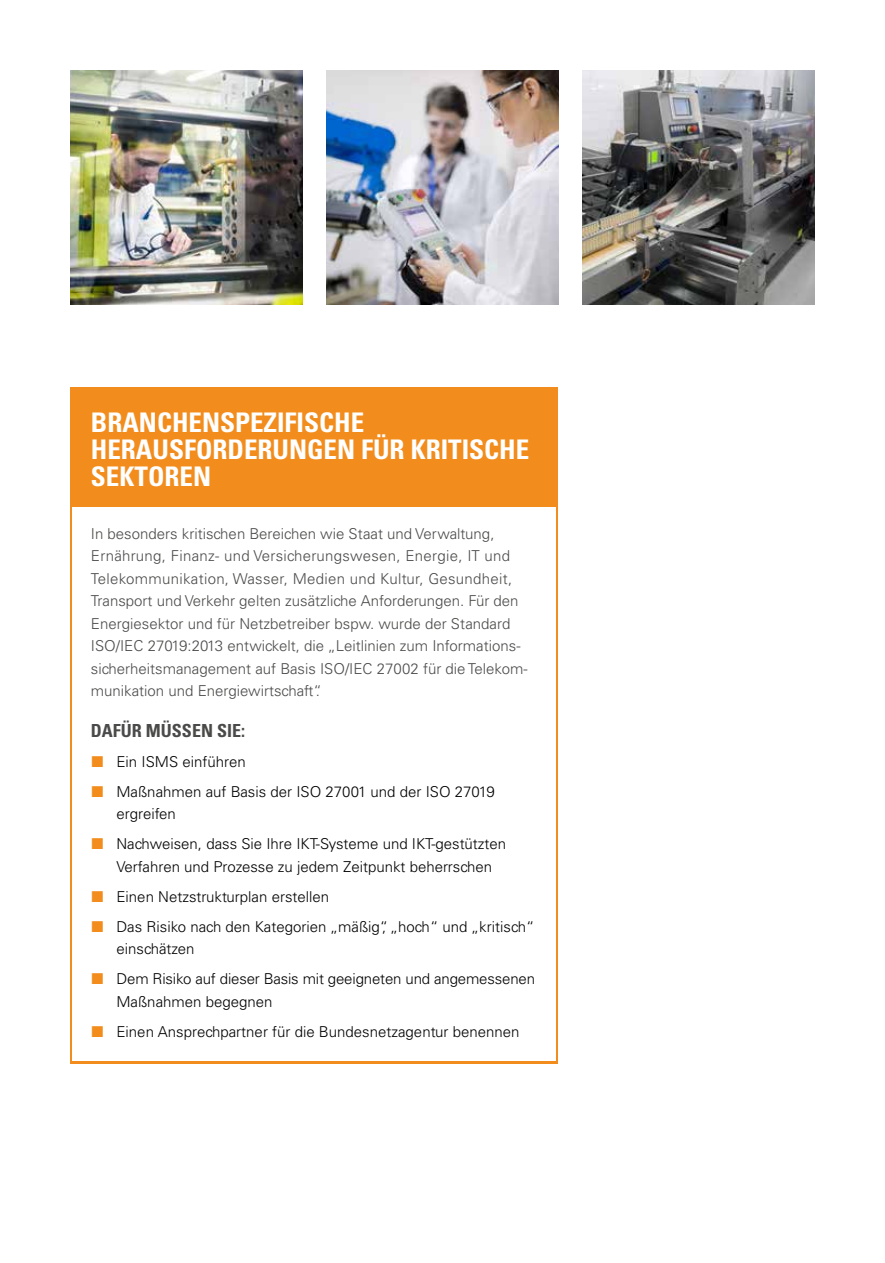
<style>
.page{position:relative;width:885px;height:1263px;background:#fff}
.page>*{position:absolute;margin:0;border:0;box-sizing:border-box;transform-origin:0 0}
.t1{font:700 condensed 27px/27px "Univers LT Std";color:#fff}
.t2{font:700 condensed 18px "Univers LT Std";color:#4a4a49}
.t3{font:300 15px/22.5px "Univers LT Std";color:#4a4a49}
.t4{font:300 15px/30px "Univers LT Std";color:#000}
</style>
<div class="page">
<img style="left:70px;top:70px;width:232px;height:234px">
<img style="left:326px;top:70px;width:232px;height:234px">
<img style="left:583px;top:70px;width:231px;height:234px">
<div style="left:70px;top:387px;width:488px;height:676px;background:#f28d1d"></div>
<div style="left:72px;top:507px;width:484px;height:554px;background:#fff"></div>
<h1 class="t1" style="left:91px;top:409px;width:440px">BRANCHENSPEZIFISCHE<br>HERAUSFORDERUNGEN FÜR KRITISCHE<br>SEKTOREN</h1>
<p class="t3" style="left:91px;top:522px;width:438px">In besonders kritischen Bereichen wie Staat und Verwaltung, Ernährung, Finanz- und Versicherungswesen, Energie, IT und Telekommunikation, Wasser, Medien und Kultur, Gesundheit, Transport und Verkehr gelten zusätzliche Anforderungen. Für den Energiesektor und für Netzbetreiber bspw. wurde der Standard ISO/IEC 27019:2013 entwickelt, die „Leitlinien zum Informations&shy;sicherheitsmanagement auf Basis ISO/IEC 27002 für die Telekom&shy;munikation und Energiewirtschaft“.</p>
<p class="t2" style="left:91px;top:720px;width:156px">DAFÜR MÜSSEN SIE:</p>
<p class="t4" style="left:116px;top:746px;width:379px">Ein ISMS einführen<br>Maßnahmen auf Basis der ISO 27001 und der ISO 27019</p>
<p class="t4" style="left:116px;top:799px;width:391px">ergreifen<br>Nachweisen, dass Sie Ihre IKT-Systeme und IKT-gestützten</p>
<p class="t4" style="left:116px;top:851px;width:419px">Verfahren und Prozesse zu jedem Zeitpunkt beherrschen<br>Einen Netzstrukturplan erstellen<br>Das Risiko nach den Kategorien „mäßig“, „hoch“ und „kritisch“</p>
<p class="t4" style="left:116px;top:934px;width:420px">einschätzen<br>Dem Risiko auf dieser Basis mit geeigneten und angemessenen</p>
<p class="t4" style="left:116px;top:986px;width:404px">Maßnahmen begegnen<br>Einen Ansprechpartner für die Bundesnetzagentur benennen</p>
</div>
